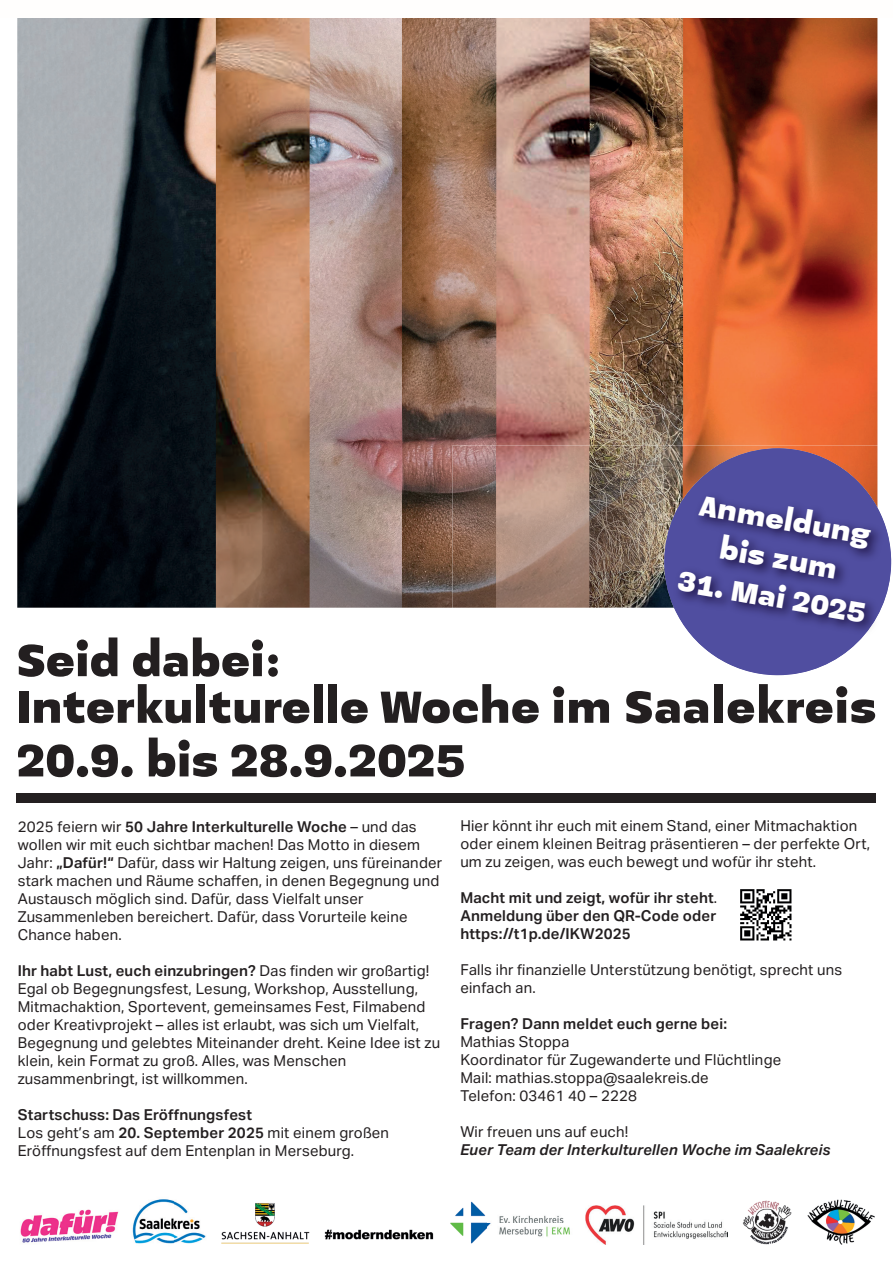
<style>
.page{position:relative;width:893px;height:1263px;background:#fff}
.page>*{position:absolute;margin:0;border:0;box-sizing:border-box;transform-origin:0 0}
.t1{font:700 52.5px "Peacock Short";color:#231f20}
.t2{font:700 52.2px/46.7px "Peacock Short";color:#231f20}
.t3{font:700 33.3px/38.8px "Peacock Short";color:#fff;text-align:center}
.t4{font:15px/18px "Aktiv Grotesk";letter-spacing:.01em;color:#231f20}
.t5{font:600 15px/18px "Aktiv Grotesk";letter-spacing:.01em;color:#231f20;text-align:justify}
.t6{font:italic 600 15px "Aktiv Grotesk";letter-spacing:.01em;color:#231f20}
.s1{font-weight:600}
.s2{font-weight:400}
</style>
<div class="page">
<img style="left:17px;top:18px;width:860px;height:590px">
<img style="left:807px;top:1200px;width:67px;height:45px">
<div style="left:16px;top:793px;width:860px;height:9px;background:#231f20"></div>
<img style="left:452px;top:446px;width:425px;height:162px">
<img style="left:664px;top:448px;width:227px;height:227px">
<img style="left:20px;top:1209px;width:99px;height:34px">
<img style="left:740px;top:889px;width:52px;height:52px">
<img style="left:486px;top:1215px;width:84px;height:22px">
<img style="left:132px;top:1199px;width:43px;height:45px">
<img style="left:585px;top:1205px;width:143px;height:40px">
<img style="left:743px;top:1200px;width:49px;height:45px">
<img style="left:175px;top:1201px;width:311px;height:43px">
<h3 class="t3" style="left:703px;top:485px;width:175px;rotate:10deg">Anmeldung bis zum</h3>
<h3 class="t3" style="left:682px;top:560px;width:192px;rotate:10deg">31. Mai 2025</h3>
<h2 class="t2" style="left:16px;top:636px;width:862px">Seid dabei:<br>Interkulturelle Woche im Saalekreis</h2>
<h1 class="t1" style="left:16px;top:729px;width:450px">20.9. bis 28.9.2025</h1>
<p class="t4" style="left:18px;top:817px;width:426px">2025 feiern wir <span class="s1">50 Jahre Interkulturelle Woche</span> – und das wollen wir mit euch sichtbar machen! Das Motto in diesem Jahr: <span class="s1">„Dafür!“</span> Dafür, dass wir Haltung zeigen, uns füreinander stark machen und Räume schaffen, in denen Begegnung und Austausch möglich sind. Dafür, dass Vielfalt unser Zusammenleben bereichert. Dafür, dass Vorurteile keine Chance haben.</p>
<p class="t4" style="left:18px;top:961px;width:424px"><span class="s1">Ihr habt Lust, euch einzubringen?</span> Das finden wir großartig!<br>Egal ob Begegnungsfest, Lesung, Workshop, Ausstellung, Mitmachaktion, Sportevent, gemeinsames Fest, Filmabend oder Kreativprojekt – alles ist erlaubt, was sich um Vielfalt, Begegnung und gelebtes Miteinander dreht. Keine Idee ist zu klein, kein Format zu groß. Alles, was Menschen zusammenbringt, ist willkommen.</p>
<p class="t4" style="left:18px;top:1105px;width:373px"><span class="s1">Startschuss: Das Eröffnungsfest<br></span>Los geht’s am <span class="s1">20. September 2025</span> mit einem großen<br>Eröffnungsfest auf dem Entenplan in Merseburg.</p>
<p class="t4" style="left:460px;top:817px;width:411px">Hier könnt ihr euch mit einem Stand, einer Mitmachaktion oder einem kleinen Beitrag präsentieren – der perfekte Ort, um zu zeigen, was euch bewegt und wofür ihr steht.</p>
<p class="t5" style="left:460px;top:889px;width:258px">Macht mit und zeigt, wofür ihr steht<span class="s2">.<br></span>Anmeldung über den QR-Code oder https://t1p.de/IKW2025</p>
<p class="t4" style="left:460px;top:961px;width:383px">Falls ihr finanzielle Unterstützung benötigt, sprecht uns einfach an.</p>
<p class="t5" style="left:460px;top:1015px;width:268px">Fragen? Dann meldet euch gerne bei:</p>
<p class="t4" style="left:460px;top:1033px;width:322px">Mathias Stoppa<br>Koordinator für Zugewanderte und Flüchtlinge<br>Mail: mathias.stoppa@saalekreis.de<br>Telefon: 03461 40 – 2228</p>
<p class="t4" style="left:460px;top:1123px;width:169px">Wir freuen uns auf euch!</p>
<p class="t6" style="left:460px;top:1141px;width:372px">Euer Team der Interkulturellen Woche im Saalekreis</p>
</div>
